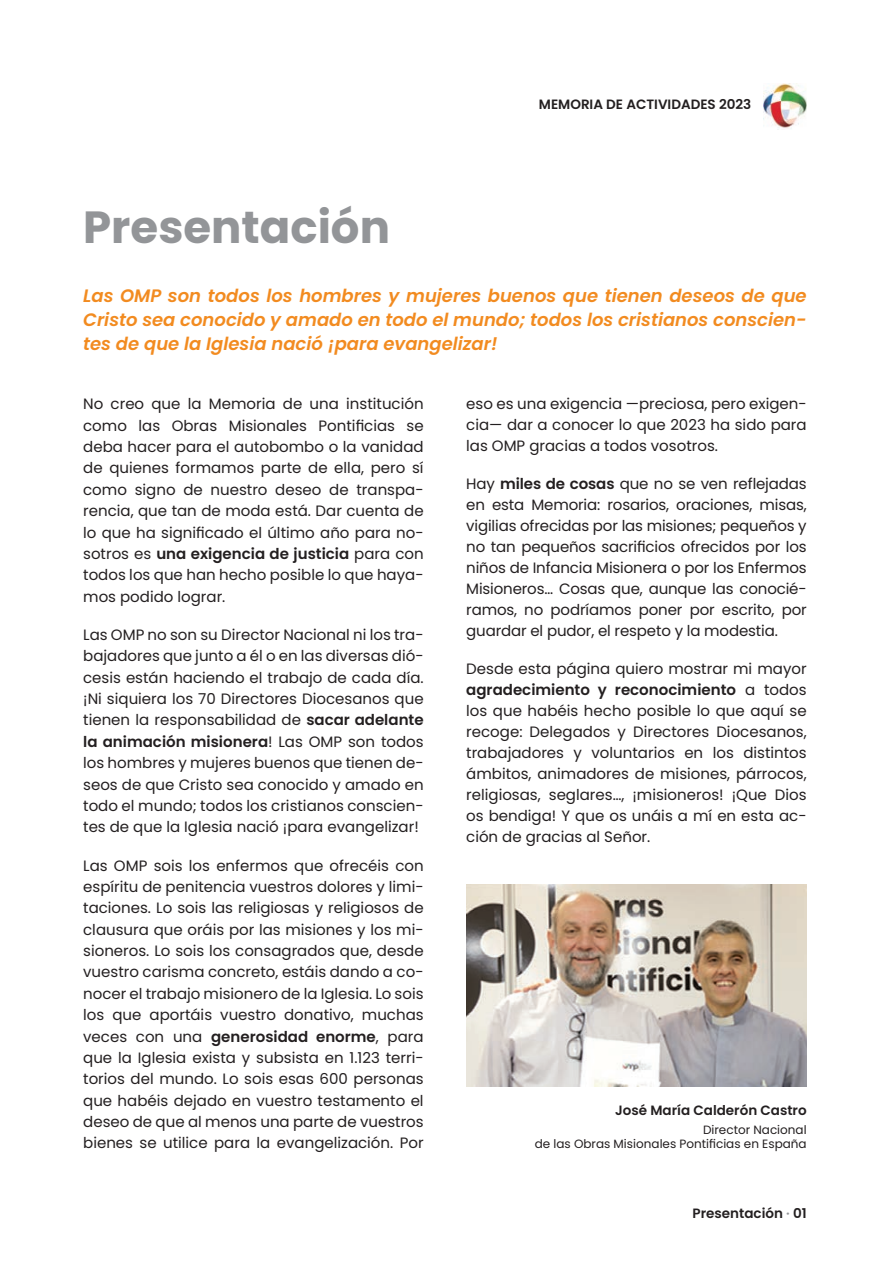
<style>
.page{position:relative;width:889px;height:1264px;background:#fff}
.page>*{position:absolute;margin:0;border:0;box-sizing:border-box;transform-origin:0 0}
.t1{font:700 45px "Poppins";color:#939598}
.t2{font:italic 600 18px/24px "Poppins";color:#f28b20;text-align:justify}
.t3{font:15px/21.3px "Poppins";color:#231f20;text-align:justify}
.t4{font:600 13.5px "Poppins";color:#231f20}
.t5{font:12px/14.4px "Poppins";color:#231f20;text-align:right}
.s1{font-weight:600}
.s2{color:#939598}
</style>
<div class="page">
<img style="left:763px;top:83px;width:43px;height:47px">
<img style="left:466px;top:884px;width:340px;height:202px">
<h1 class="t1" style="left:83px;top:201px;width:308px">Presentación</h1>
<p class="t4" style="left:538px;top:96px;width:214px">MEMORIA DE ACTIVIDADES 2023</p>
<p class="t2" style="left:83px;top:284px;width:724px">Las OMP son todos los hombres y mujeres buenos que tienen deseos de que Cristo sea conocido y amado en todo el mundo; todos los cristianos conscien&shy;tes de que la Iglesia nació ¡para evangelizar!</p>
<p class="t3" style="left:83px;top:393px;width:342px">No creo que la Memoria de una institución como las Obras Misionales Pontificias se deba hacer para el autobombo o la vanidad de quienes formamos parte de ella, pero sí como signo de nuestro deseo de transpa&shy;rencia, que tan de moda está. Dar cuenta de lo que ha significado el último año para no&shy;sotros es <span class="s1">una exigencia de justicia</span> para con todos los que han hecho posible lo que haya&shy;mos podido lograr.</p>
<p class="t3" style="left:83px;top:624px;width:342px">Las OMP no son su Director Nacional ni los tra&shy;bajadores que junto a él o en las diversas dió&shy;cesis están haciendo el trabajo de cada día. ¡Ni siquiera los 70 Directores Diocesanos que tienen la responsabilidad de <span class="s1">sacar adelante la animación misionera</span>! Las OMP son todos los hombres y mujeres buenos que tienen de&shy;seos de que Cristo sea conocido y amado en todo el mundo; todos los cristianos conscien&shy;tes de que la Iglesia nació ¡para evangelizar!</p>
<p class="t3" style="left:83px;top:855px;width:342px">Las OMP sois los enfermos que ofrecéis con espíritu de penitencia vuestros dolores y limi&shy;taciones. Lo sois las religiosas y religiosos de clausura que oráis por las misiones y los mi&shy;sioneros. Lo sois los consagrados que, desde vuestro carisma concreto, estáis dando a co&shy;nocer el trabajo misionero de la Iglesia. Lo sois los que aportáis vuestro donativo, muchas veces con una <span class="s1">generosidad enorme</span>, para que la Iglesia exista y subsista en 1.123 terri&shy;torios del mundo. Lo sois esas 600 personas que habéis dejado en vuestro testamento el deseo de que al menos una parte de vuestros bienes se utilice para la evangelización. Por</p>
<p class="t3" style="left:466px;top:394px;width:342px">eso es una exigencia —preciosa, pero exigen&shy;cia— dar a conocer lo que 2023 ha sido para las OMP gracias a todos vosotros.</p>
<p class="t3" style="left:466px;top:474px;width:342px">Hay <span class="s1">miles de cosas</span> que no se ven reflejadas en esta Memoria: rosarios, oraciones, misas, vigilias ofrecidas por las misiones; pequeños y no tan pequeños sacrificios ofrecidos por los niños de Infancia Misionera o por los Enfermos Misioneros… Cosas que, aunque las conocié&shy;ramos, no podríamos poner por escrito, por guardar el pudor, el respeto y la modestia.</p>
<p class="t3" style="left:466px;top:659px;width:342px">Desde esta página quiero mostrar mi mayor <span class="s1">agradecimiento y reconocimiento</span> a todos los que habéis hecho posible lo que aquí se recoge: Delegados y Directores Diocesanos, trabajadores y voluntarios en los distintos ámbitos, animadores de misiones, párrocos, religiosas, seglares…, ¡misioneros! ¡Que Dios os bendiga! Y que os unáis a mí en esta ac&shy;ción de gracias al Señor.</p>
<p class="t4" style="left:615px;top:1102px;width:193px">José María Calderón Castro</p>
<p class="t5" style="left:534px;top:1122px;width:273px">Director Nacional<br>de las Obras Misionales Pontificias en España</p>
<p class="t4" style="left:692px;top:1206px;width:116px">Presentación <span class="s2">·</span> 01</p>
</div>
